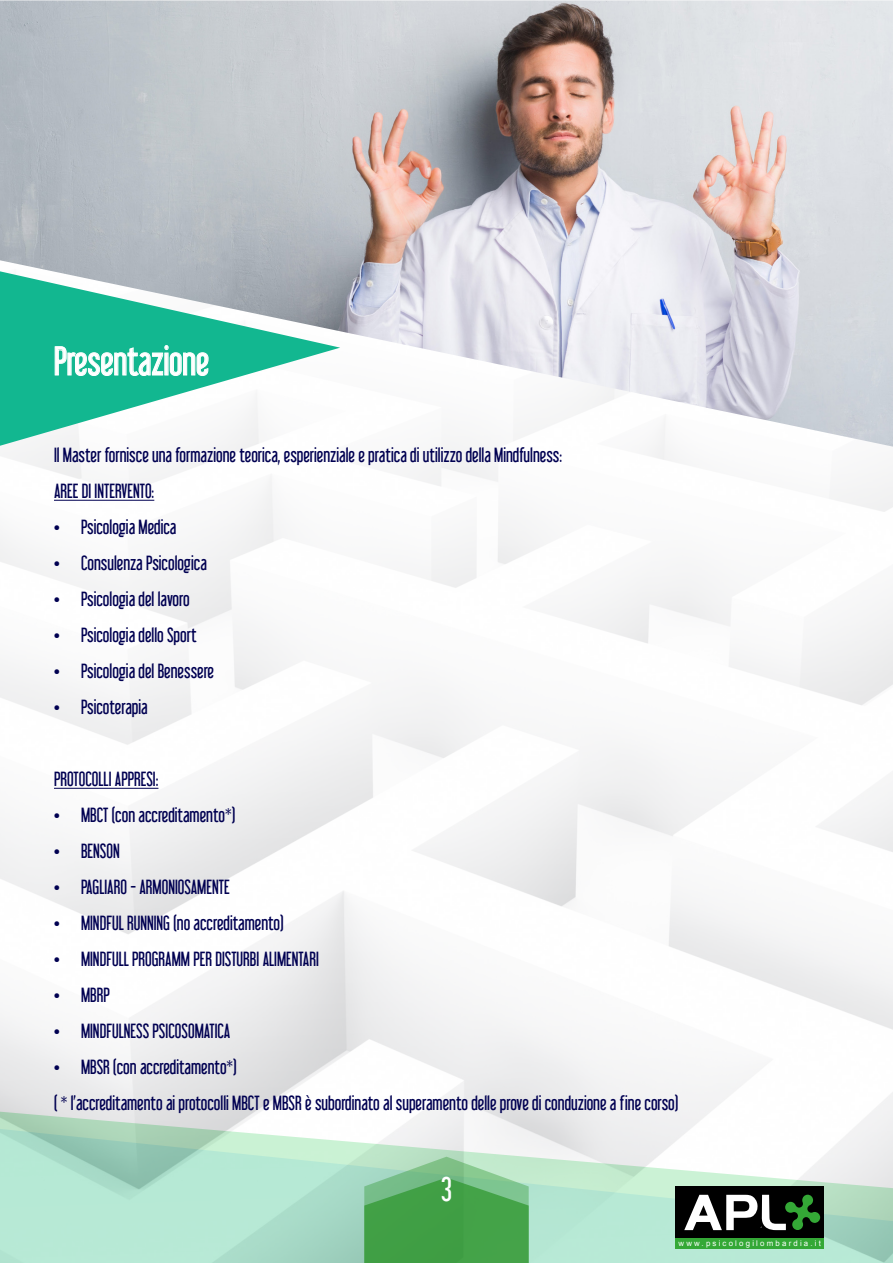
<style>
.page{position:relative;width:893px;height:1263px;background:#fff}
.page>*{position:absolute;margin:0;border:0;box-sizing:border-box;transform-origin:0 0}
.t1{font:36px "Libel Suit";color:#fff}
.t2{font:30px "Libel Suit";color:#fff}
.t3{font:18px "Libel Suit";color:#000051}
.t4{font:7.8px "Arial";letter-spacing:.28em;color:#fff}
</style>
<div class="page">
<img style="left:0;top:447px;width:893px;height:815px">
<svg style="left:364px;top:1157px;width:165px;height:106px;background:#5daf65"></svg>
<div style="left:676px;top:1187px;width:148px;height:51px;background:#000"></div>
<div style="left:676px;top:1238px;width:148px;height:11px;background:#34a836"></div>
<svg style="left:684px;top:1195px;width:136px;height:35px"></svg>
<hr style="left:54px;top:500px;width:100px;height:1px;background:#000051">
<hr style="left:54px;top:788px;width:104px;height:1px;background:#000051">
<img style="left:0;top:0;width:893px;height:447px">
<p class="t1" style="left:54px;top:339px;width:157px">Presentazione</p>
<p class="t3" style="left:54px;top:444px;width:510px">Il Master fornisce una formazione teorica, esperienziale e pratica di utilizzo della Mindfulness:</p>
<p class="t3" style="left:54px;top:480px;width:102px">AREE DI INTERVENTO:</p>
<p class="t3" style="left:54px;top:516px;width:124px">• Psicologia Medica</p>
<p class="t3" style="left:54px;top:552px;width:154px">• Consulenza Psicologica</p>
<p class="t3" style="left:54px;top:588px;width:137px">• Psicologia del lavoro</p>
<p class="t3" style="left:54px;top:624px;width:144px">• Psicologia dello Sport</p>
<p class="t3" style="left:54px;top:660px;width:162px">• Psicologia del Benessere</p>
<p class="t3" style="left:54px;top:696px;width:95px">• Psicoterapia</p>
<p class="t3" style="left:54px;top:768px;width:106px">PROTOCOLLI APPRESI:</p>
<p class="t3" style="left:54px;top:804px;width:183px">• MBCT (con accreditamento*)</p>
<p class="t3" style="left:54px;top:840px;width:67px">• BENSON</p>
<p class="t3" style="left:54px;top:876px;width:177px">• PAGLIARO - ARMONIOSAMENTE</p>
<p class="t3" style="left:54px;top:912px;width:231px">• MINDFUL RUNNING (no accreditamento)</p>
<p class="t3" style="left:54px;top:948px;width:266px">• MINDFULL PROGRAMM PER DISTURBI ALIMENTARI</p>
<p class="t3" style="left:54px;top:984px;width:57px">• MBRP</p>
<p class="t3" style="left:54px;top:1020px;width:178px">• MINDFULNESS PSICOSOMATICA</p>
<p class="t3" style="left:54px;top:1056px;width:184px">• MBSR (con accreditamento*)</p>
<p class="t3" style="left:54px;top:1092px;width:626px">( * l’accreditamento ai protocolli MBCT e MBSR è subordinato al superamento delle prove di conduzione a fine corso)</p>
<h2 class="t2" style="left:441px;top:1172px;width:12px">3</h2>
<p class="t4" style="left:678px;top:1238px;width:144px">www.psicologilombardia.it</p>
</div>
